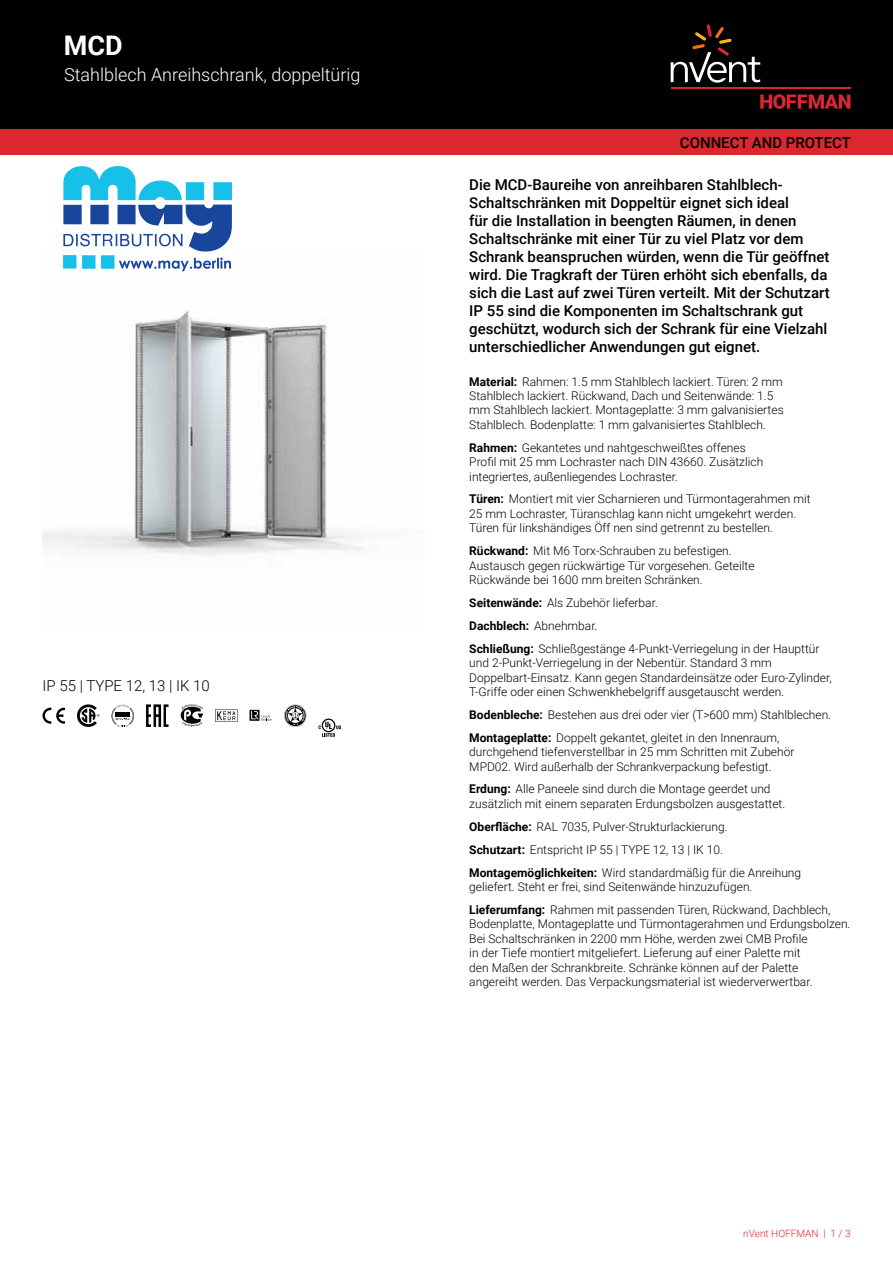
<style>
.page{position:relative;width:893px;height:1263px;background:#fff}
.page>*{position:absolute;margin:0;border:0;box-sizing:border-box;transform-origin:0 0}
.t1{font:700 27px "Roboto";color:#fff}
.t2{font:300 18px "Roboto";color:#fff}
.t3{font:500 15px/18px "Roboto";color:#000}
.t4{font:300 15px "Roboto";color:#000}
.t5{font:300 12px/14.4px "Roboto";color:#000}
.t6{font:300 10.05px "Roboto";color:#dc272e}
.s1{font-weight:700}
</style>
<div class="page">
<div style="left:0;top:0;width:893px;height:129px;background:#000"></div>
<svg style="left:760px;top:94px;width:90px;height:15px"></svg>
<hr style="left:671px;top:88px;width:179px;height:1px;background:#d92632">
<svg style="left:671px;top:24px;width:89px;height:59px"></svg>
<div style="left:0;top:129px;width:893px;height:26px;background:#dc272e"></div>
<img style="left:43px;top:255px;width:319px;height:301px">
<svg style="left:43px;top:708px;width:22px;height:16px"></svg>
<svg style="left:77px;top:704px;width:23px;height:23px"></svg>
<svg style="left:112px;top:705px;width:22px;height:22px"></svg>
<svg style="left:146px;top:704px;width:23px;height:23px"></svg>
<svg style="left:181px;top:704px;width:22px;height:23px"></svg>
<svg style="left:215px;top:709px;width:23px;height:13px"></svg>
<svg style="left:250px;top:710px;width:22px;height:11px"></svg>
<svg style="left:284px;top:704px;width:23px;height:23px"></svg>
<svg style="left:319px;top:718px;width:22px;height:19px"></svg>
<img style="left:64px;top:167px;width:168px;height:105px">
<h1 class="t1" style="left:64px;top:27px;width:60px">MCD</h1>
<h2 class="t2" style="left:64px;top:62px;width:298px">Stahlblech Anreihschrank, doppeltürig</h2>
<p class="t4" style="left:43px;top:675px;width:169px">IP 55 | TYPE 12, 13 | IK 10</p>
<p class="t3" style="left:680px;top:133px;width:173px">CONNECT AND PROTECT</p>
<p class="t3" style="left:469px;top:175px;width:362px">Die MCD-Baureihe von anreihbaren Stahlblech-Schaltschränken mit Doppeltür eignet sich ideal<br>für die Installation in beengten Räumen, in denen Schaltschränke mit einer Tür zu viel Platz vor dem Schrank beanspruchen würden, wenn die Tür geöffnet wird. Die Tragkraft der Türen erhöht sich ebenfalls, da sich die Last auf zwei Türen verteilt. Mit der Schutzart IP 55 sind die Komponenten im Schaltschrank gut geschützt, wodurch sich der Schrank für eine Vielzahl unterschiedlicher Anwendungen gut eignet.</p>
<p class="t5" style="left:469px;top:374px;width:316px"><span class="s1">Material:</span> Rahmen: 1.5 mm Stahlblech lackiert. Türen: 2 mm Stahlblech lackiert. Rückwand, Dach und Seitenwände: 1.5 mm Stahlblech lackiert. Montageplatte: 3 mm galvanisiertes Stahlblech. Bodenplatte: 1 mm galvanisiertes Stahlblech.</p>
<p class="t5" style="left:469px;top:440px;width:295px"><span class="s1">Rahmen:</span> Gekantetes und nahtgeschweißtes offenes<br>Profil mit 25 mm Lochraster nach DIN 43660. Zusätzlich integriertes, außenliegendes Lochraster.</p>
<p class="t5" style="left:469px;top:492px;width:343px"><span class="s1">Türen:</span> Montiert mit vier Scharnieren und Türmontagerahmen mit<br>25 mm Lochraster, Türanschlag kann nicht umgekehrt werden.<br>Türen für linkshändiges Öff nen sind getrennt zu bestellen.</p>
<p class="t5" style="left:469px;top:543px;width:287px"><span class="s1">Rückwand:</span> Mit M6 Torx-Schrauben zu befestigen.<br>Austausch gegen rückwärtige Tür vorgesehen. Geteilte<br>Rückwände bei 1600 mm breiten Schränken.</p>
<p class="t5" style="left:469px;top:591px;width:352px;line-height:23px"><span class="s1">Seitenwände:</span> Als Zubehör lieferbar.<br><span class="s1">Dachblech:</span> Abnehmbar.<br><span class="s1">Schließung:</span> Schließgestänge 4-Punkt-Verriegelung in der Haupttür</p>
<p class="t5" style="left:469px;top:655px;width:364px">und 2-Punkt-Verriegelung in der Nebentür. Standard 3 mm<br>Doppelbart-Einsatz. Kann gegen Standardeinsätze oder Euro-Zylinder,<br>T-Griffe oder einen Schwenkhebelgriff ausgetauscht werden.</p>
<p class="t5" style="left:469px;top:703px;width:363px;line-height:23px"><span class="s1">Bodenbleche:</span> Bestehen aus drei oder vier (T&gt;600 mm) Stahlblechen.<br><span class="s1">Montageplatte:</span> Doppelt gekantet, gleitet in den Innenraum,</p>
<p class="t5" style="left:469px;top:744px;width:327px">durchgehend tiefenverstellbar in 25 mm Schritten mit Zubehör<br>MPD02. Wird außerhalb der Schrankverpackung befestigt.</p>
<p class="t5" style="left:469px;top:781px;width:317px"><span class="s1">Erdung:</span> Alle Paneele sind durch die Montage geerdet und zusätzlich mit einem separaten Erdungsbolzen ausgestattet.</p>
<p class="t5" style="left:469px;top:814px;width:333px;line-height:23px"><span class="s1">Oberfläche:</span> RAL 7035, Pulver-Strukturlackierung.<br><span class="s1">Schutzart:</span> Entspricht IP 55 | TYPE 12, 13 | IK 10.<br><span class="s1">Montagemöglichkeiten:</span> Wird standardmäßig für die Anreihung</p>
<p class="t5" style="left:469px;top:875px;width:363px;line-height:23px">geliefert. Steht er frei, sind Seitenwände hinzuzufügen.<br><span class="s1">Lieferumfang:</span> Rahmen mit passenden Türen, Rückwand, Dachblech,</p>
<p class="t5" style="left:469px;top:916px;width:383px">Bodenplatte, Montageplatte und Türmontagerahmen und Erdungsbolzen.<br>Bei Schaltschränken in 2200 mm Höhe, werden zwei CMB Profile<br>in der Tiefe montiert mitgeliefert. Lieferung auf einer Palette mit<br>den Maßen der Schrankbreite. Schränke können auf der Palette<br>angereiht werden. Das Verpackungsmaterial ist wiederverwertbar.</p>
<p class="t6" style="left:743px;top:1226px;width:109px">nVent HOFFMAN | 1 / 3</p>
</div>
